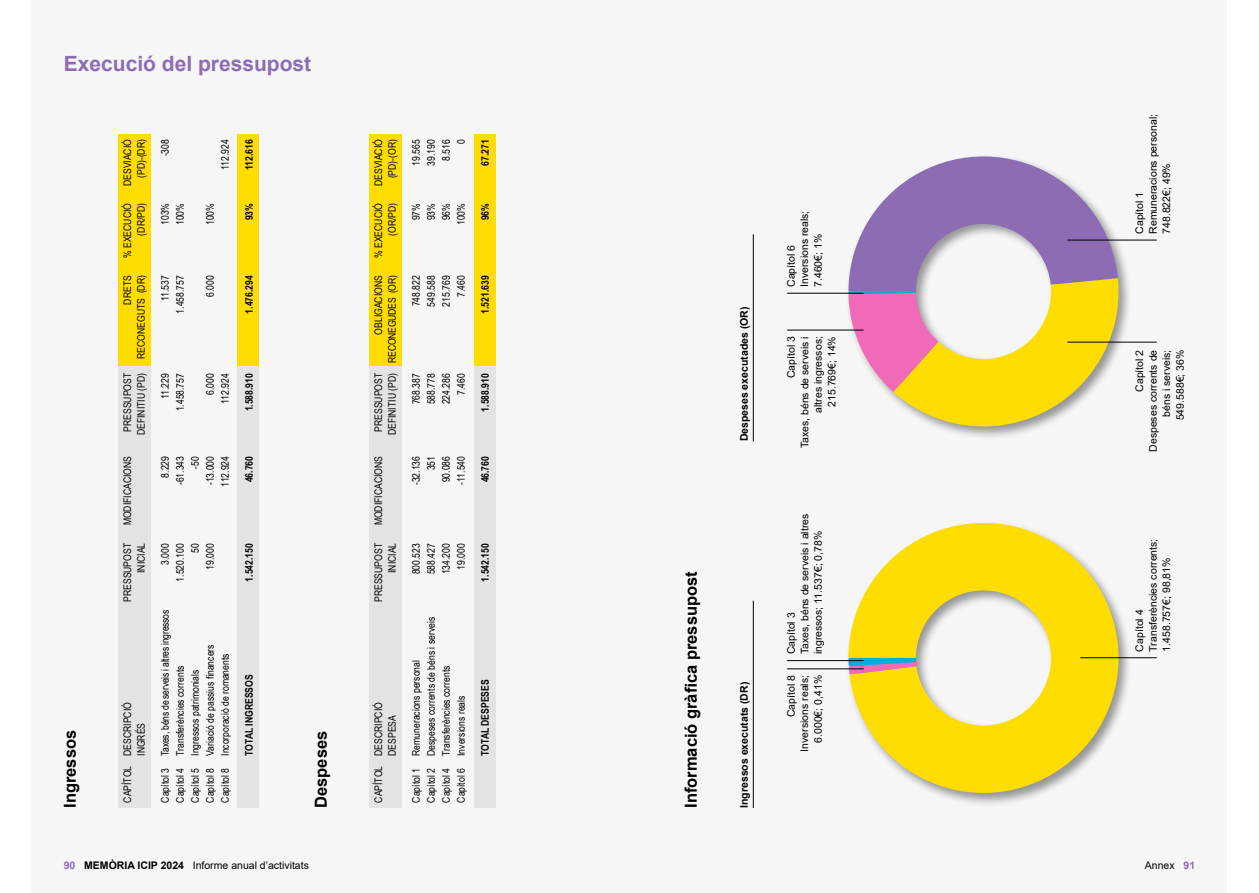
<style>
.page{position:relative;width:1259px;height:893px;background:#fff}
.page>*{position:absolute;margin:0;border:0;box-sizing:border-box;transform-origin:0 0}
.t1{font:700 21px "Arial";color:#8c6db4}
.t2{font:700 16.5px "Arial";color:#000}
.t3{font:10.5px "Arial Narrow";color:#000}
.t4{font:10.5px/13.5px "Arial";color:#000}
.t5{font:700 10.5px "Arial Narrow";color:#000}
.t6{font:10.5px "Arial Narrow";letter-spacing:-.02em;color:#000}
.t7{font:700 10.5px "Arial";color:#000}
.s1{font-weight:700;color:#8c6db4}
.s2{font-weight:700}
</style>
<div class="page">
<div style="left:32px;top:0;width:1195px;height:893px;background:#f6f6f6"></div>
<svg style="left:848px;top:522px;width:280px;height:280px;fill:#fd0"></svg>
<svg style="left:848px;top:658px;width:68px;height:16px"></svg>
<div style="left:845px;top:154px;width:287px;height:286px;background:#000;opacity:.4"></div>
<svg style="left:848px;top:154px;width:273px;height:275px"></svg>
<hr style="left:753px;top:601px;width:1px;height:207px;background:#000">
<hr style="left:787px;top:669px;width:76px;height:1px;background:#000">
<hr style="left:787px;top:330px;width:76px;height:1px;background:#000">
<hr style="left:787px;top:293px;width:76px;height:1px;background:#000">
<hr style="left:787px;top:660px;width:76px;height:1px;background:#000">
<hr style="left:753px;top:234px;width:1px;height:207px;background:#000">
<hr style="left:1067px;top:240px;width:89px;height:1px;background:#000">
<hr style="left:1067px;top:342px;width:89px;height:1px;background:#000">
<hr style="left:1080px;top:657px;width:76px;height:1px;background:#000">
<div style="left:118px;top:366px;width:33px;height:442px;background:#e3e3e3"></div>
<div style="left:369px;top:366px;width:33px;height:442px;background:#e3e3e3"></div>
<div style="left:118px;top:134px;width:33px;height:232px;background:#fd0"></div>
<div style="left:369px;top:134px;width:33px;height:232px;background:#fd0"></div>
<div style="left:238px;top:366px;width:21px;height:442px;background:#e3e3e3"></div>
<div style="left:475px;top:366px;width:21px;height:442px;background:#e3e3e3"></div>
<div style="left:238px;top:134px;width:21px;height:232px;background:#fd0"></div>
<div style="left:475px;top:134px;width:21px;height:232px;background:#fd0"></div>
<h1 class="t1" style="left:64px;top:48px;width:249px">Execució del pressupost</h1>
<p class="t3" style="left:120px;top:186px;width:48px;rotate:-90deg">DESVIACIÓ</p>
<p class="t3" style="left:133px;top:178px;width:40px;rotate:-90deg">(PD)-(DR)</p>
<p class="t3" style="left:120px;top:258px;width:57px;rotate:-90deg">% EXECUCIÓ</p>
<p class="t3" style="left:133px;top:236px;width:34px;rotate:-90deg">(DR/PD)</p>
<p class="t3" style="left:120px;top:304px;width:31px;rotate:-90deg">DRETS</p>
<p class="t3" style="left:133px;top:359px;width:85px;rotate:-90deg">RECONEGUTS (DR)</p>
<p class="t3" style="left:120px;top:432px;width:60px;rotate:-90deg">PRESSUPOST</p>
<p class="t3" style="left:133px;top:435px;width:64px;rotate:-90deg">DEFINITIU (PD)</p>
<p class="t3" style="left:157px;top:156px;width:19px;rotate:-90deg">-308</p>
<p class="t3" style="left:157px;top:225px;width:24px;rotate:-90deg">103%</p>
<p class="t3" style="left:172px;top:225px;width:24px;rotate:-90deg">100%</p>
<p class="t3" style="left:157px;top:301px;width:27px;rotate:-90deg">11.537</p>
<p class="t3" style="left:172px;top:314px;width:40px;rotate:-90deg">1.458.757</p>
<p class="t3" style="left:157px;top:399px;width:27px;rotate:-90deg">11.229</p>
<p class="t3" style="left:172px;top:411px;width:40px;rotate:-90deg">1.458.757</p>
<p class="t3" style="left:217px;top:170px;width:32px;rotate:-90deg">112.924</p>
<p class="t3" style="left:202px;top:225px;width:24px;rotate:-90deg">100%</p>
<p class="t5" style="left:241px;top:170px;width:32px;rotate:-90deg">112.616</p>
<p class="t5" style="left:241px;top:220px;width:19px;rotate:-90deg">93%</p>
<p class="t3" style="left:202px;top:297px;width:23px;rotate:-90deg">6.000</p>
<p class="t5" style="left:241px;top:314px;width:40px;rotate:-90deg">1.476.294</p>
<p class="t3" style="left:202px;top:395px;width:23px;rotate:-90deg">6.000</p>
<p class="t3" style="left:217px;top:404px;width:32px;rotate:-90deg">112.924</p>
<p class="t5" style="left:241px;top:411px;width:40px;rotate:-90deg">1.588.910</p>
<p class="t3" style="left:371px;top:186px;width:48px;rotate:-90deg">DESVIACIÓ</p>
<p class="t3" style="left:384px;top:178px;width:41px;rotate:-90deg">(PD)-(OR)</p>
<p class="t3" style="left:371px;top:258px;width:57px;rotate:-90deg">% EXECUCIÓ</p>
<p class="t3" style="left:384px;top:236px;width:35px;rotate:-90deg">(OR/PD)</p>
<p class="t6" style="left:384px;top:435px;width:162px;rotate:-90deg">DEFINITIU (PD) RECONEGUDES (OR)</p>
<p class="t3" style="left:371px;top:335px;width:61px;rotate:-90deg">OBLIGACIONS</p>
<p class="t3" style="left:371px;top:432px;width:60px;rotate:-90deg">PRESSUPOST</p>
<p class="t3" style="left:408px;top:166px;width:28px;rotate:-90deg">19.565</p>
<p class="t3" style="left:423px;top:166px;width:28px;rotate:-90deg">39.190</p>
<p class="t3" style="left:438px;top:161px;width:23px;rotate:-90deg">8.516</p>
<p class="t3" style="left:453px;top:144px;width:6px;rotate:-90deg">0</p>
<p class="t3" style="left:408px;top:220px;width:19px;rotate:-90deg">97%</p>
<p class="t3" style="left:423px;top:220px;width:19px;rotate:-90deg">93%</p>
<p class="t3" style="left:438px;top:220px;width:19px;rotate:-90deg">96%</p>
<p class="t3" style="left:453px;top:225px;width:24px;rotate:-90deg">100%</p>
<p class="t3" style="left:423px;top:306px;width:33px;rotate:-90deg">549.588</p>
<p class="t3" style="left:438px;top:306px;width:33px;rotate:-90deg">215.769</p>
<p class="t3" style="left:408px;top:306px;width:33px;rotate:-90deg">748.822</p>
<p class="t3" style="left:453px;top:297px;width:23px;rotate:-90deg">7.460</p>
<p class="t3" style="left:423px;top:404px;width:33px;rotate:-90deg">588.778</p>
<p class="t3" style="left:408px;top:404px;width:33px;rotate:-90deg">768.387</p>
<p class="t3" style="left:438px;top:404px;width:33px;rotate:-90deg">224.286</p>
<p class="t3" style="left:453px;top:395px;width:23px;rotate:-90deg">7.460</p>
<p class="t5" style="left:477px;top:166px;width:28px;rotate:-90deg">67.271</p>
<p class="t5" style="left:477px;top:220px;width:19px;rotate:-90deg">96%</p>
<p class="t5" style="left:477px;top:314px;width:40px;rotate:-90deg">1.521.639</p>
<p class="t5" style="left:477px;top:411px;width:40px;rotate:-90deg">1.588.910</p>
<p class="t7" style="left:736px;top:441px;width:136px;rotate:-90deg">Despeses executades (OR)</p>
<p class="t4" style="left:784px;top:287px;width:78px;rotate:-90deg">Capítol 6<br>Inversions reals;<br>7.460€; 1%</p>
<p class="t4" style="left:784px;top:448px;width:114px;text-align:right;rotate:-90deg">Capítol 3<br>Taxes, béns de serveis i altres ingressos;<br>215.769€; 14%</p>
<p class="t4" style="left:1132px;top:234px;width:121px;rotate:-90deg">Capítol 1<br>Remuneracions personal;<br>748.822€; 49%</p>
<p class="t4" style="left:1132px;top:452px;width:104px;text-align:right;rotate:-90deg">Capítol 2<br>Despeses corrents de béns i serveis;<br>549.588€; 36%</p>
<p class="t3" style="left:120px;top:525px;width:71px;rotate:-90deg">MODIFICACIONS</p>
<p class="t3" style="left:157px;top:478px;width:23px;rotate:-90deg">8.229</p>
<p class="t3" style="left:172px;top:485px;width:31px;rotate:-90deg">-61.343</p>
<p class="t3" style="left:187px;top:468px;width:14px;rotate:-90deg">-50</p>
<p class="t3" style="left:202px;top:485px;width:31px;rotate:-90deg">-13.000</p>
<p class="t3" style="left:217px;top:487px;width:32px;rotate:-90deg">112.924</p>
<p class="t5" style="left:241px;top:482px;width:28px;rotate:-90deg">46.760</p>
<p class="t3" style="left:371px;top:525px;width:71px;rotate:-90deg">MODIFICACIONS</p>
<p class="t3" style="left:408px;top:485px;width:31px;rotate:-90deg">-32.136</p>
<p class="t3" style="left:438px;top:482px;width:28px;rotate:-90deg">90.086</p>
<p class="t3" style="left:453px;top:485px;width:30px;rotate:-90deg">-11.540</p>
<p class="t3" style="left:423px;top:470px;width:16px;rotate:-90deg">351</p>
<p class="t5" style="left:477px;top:482px;width:28px;rotate:-90deg">46.760</p>
<p class="t3" style="left:120px;top:602px;width:60px;rotate:-90deg">PRESSUPOST</p>
<p class="t3" style="left:133px;top:573px;width:32px;rotate:-90deg">INICIAL</p>
<p class="t3" style="left:157px;top:565px;width:23px;rotate:-90deg">3.000</p>
<p class="t3" style="left:172px;top:582px;width:40px;rotate:-90deg">1.520.100</p>
<p class="t3" style="left:202px;top:570px;width:28px;rotate:-90deg">19.000</p>
<p class="t3" style="left:187px;top:553px;width:11px;rotate:-90deg">50</p>
<p class="t5" style="left:241px;top:582px;width:40px;rotate:-90deg">1.542.150</p>
<p class="t3" style="left:371px;top:602px;width:60px;rotate:-90deg">PRESSUPOST</p>
<p class="t3" style="left:384px;top:573px;width:32px;rotate:-90deg">INICIAL</p>
<p class="t3" style="left:408px;top:574px;width:33px;rotate:-90deg">800.523</p>
<p class="t3" style="left:423px;top:574px;width:33px;rotate:-90deg">588.427</p>
<p class="t3" style="left:438px;top:574px;width:33px;rotate:-90deg">134.200</p>
<p class="t3" style="left:453px;top:570px;width:28px;rotate:-90deg">19.000</p>
<p class="t5" style="left:477px;top:582px;width:40px;rotate:-90deg">1.542.150</p>
<p class="t6" style="left:157px;top:803px;width:194px;rotate:-90deg">Capítol 3 Taxes, béns de serveis i altres ingressos</p>
<p class="t3" style="left:202px;top:803px;width:160px;rotate:-90deg">Capítol 8 Variació de passius financers</p>
<p class="t3" style="left:217px;top:803px;width:151px;rotate:-90deg">Capítol 8 Incorporació de romanents</p>
<p class="t3" style="left:172px;top:803px;width:138px;rotate:-90deg">Capítol 4 Transferències corrents</p>
<p class="t3" style="left:187px;top:803px;width:134px;rotate:-90deg">Capítol 5 Ingressos patrimonials</p>
<p class="t5" style="left:241px;top:756px;width:83px;rotate:-90deg">TOTAL INGRESSOS</p>
<p class="t3" style="left:120px;top:803px;width:102px;rotate:-90deg">CAPÍTOL DESCRIPCIÓ</p>
<p class="t3" style="left:133px;top:756px;width:35px;rotate:-90deg">INGRÉS</p>
<h2 class="t2" style="left:58px;top:808px;width:79px;rotate:-90deg">Ingressos</h2>
<h2 class="t2" style="left:309px;top:808px;width:79px;rotate:-90deg">Despeses</h2>
<p class="t3" style="left:371px;top:803px;width:102px;rotate:-90deg">CAPÍTOL DESCRIPCIÓ</p>
<p class="t3" style="left:384px;top:756px;width:42px;rotate:-90deg">DESPESA</p>
<p class="t3" style="left:423px;top:803px;width:187px;rotate:-90deg">Capítol 2 Despeses corrents de béns i serveis</p>
<p class="t3" style="left:408px;top:803px;width:144px;rotate:-90deg">Capítol 1 Remuneracions personal</p>
<p class="t3" style="left:438px;top:803px;width:138px;rotate:-90deg">Capítol 4 Transferències corrents</p>
<p class="t3" style="left:453px;top:803px;width:109px;rotate:-90deg">Capítol 6 Inversions reals</p>
<p class="t5" style="left:477px;top:756px;width:78px;rotate:-90deg">TOTAL DESPESES</p>
<h2 class="t2" style="left:679px;top:808px;width:238px;rotate:-90deg">Informació gràfica pressupost</h2>
<p class="t7" style="left:736px;top:808px;width:128px;rotate:-90deg">Ingressos executats (DR)</p>
<p class="t4" style="left:784px;top:654px;width:142px;rotate:-90deg">Capítol 3<br>Taxes, béns de serveis i altres ingressos; 11.537€; 0,78%</p>
<p class="t4" style="left:784px;top:751px;width:78px;text-align:right;rotate:-90deg">Capítol 8<br>Inversions reals;<br>6.000€; 0,41%</p>
<p class="t4" style="left:1132px;top:651px;width:114px;rotate:-90deg">Capítol 4<br>Transferències corrents;<br>1.458.757€; 98,81%</p>
<p class="t4" style="left:64px;top:858px;width:247px"><span class="s1">90</span> <span class="s2">MEMÒRIA ICIP 2024</span> Informe anual d’activitats</p>
<p class="t4" style="left:1145px;top:858px;width:52px">Annex <span class="s1">91</span></p>
</div>
